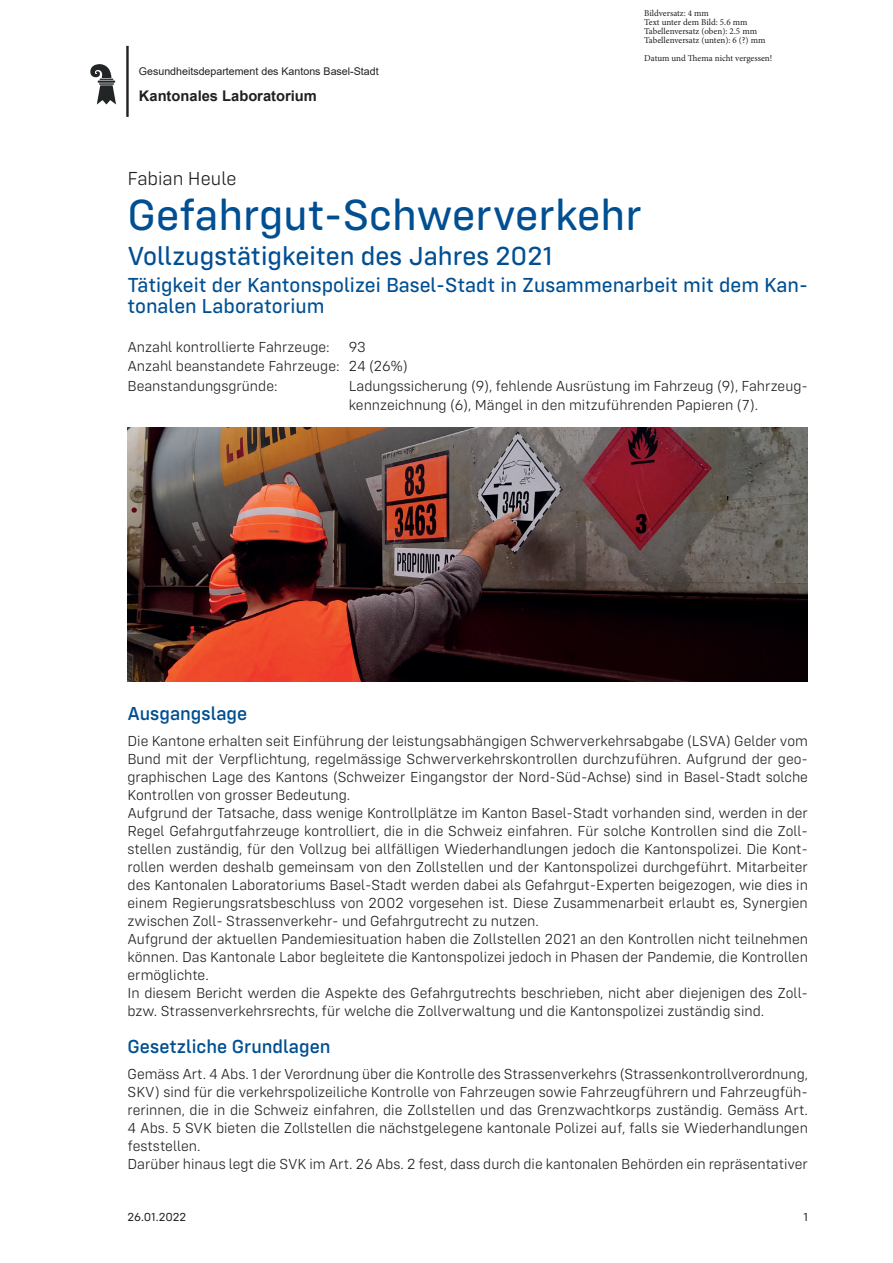
<style>
.page{position:relative;width:893px;height:1263px;background:#fff}
.page>*{position:absolute;margin:0;border:0;box-sizing:border-box;transform-origin:0 0}
.t1{font:45px "Config Rounded Text";color:#004f92}
.t2{font:27px "Config Rounded Text";color:#004f92}
.t3{font:21px/21px "Config Rounded Text";color:#004f92}
.t4{font:500 19.5px "Config Rounded";color:#004f92}
.t5{font:300 19.5px "Config Rounded";color:#231f20}
.t6{font:300 15px/18px "Config Rounded";color:#231f20}
.t7{font:700 14.7px "Arial";color:#231f20}
.t8{font:12px "Config Rounded";color:#231f20}
.t9{font:10.65px "Arial";color:#231f20}
.t10{font:9px/9px "Minion Pro";color:#231f20}
</style>
<div class="page">
<svg style="left:90px;top:64px;width:26px;height:40px"></svg>
<hr style="left:126px;top:46px;width:3px;height:71px;background:#231f20">
<img style="left:128px;top:427px;width:680px;height:254px">
<p class="t9" style="left:139px;top:64px;width:241px">Gesundheitsdepartement des Kantons Basel-Stadt</p>
<p class="t7" style="left:139px;top:86px;width:180px">Kantonales Laboratorium</p>
<p class="t10" style="left:644px;top:9px;width:123px">Bildversatz: 4 mm<br>Text unter dem Bild: 5.6 mm<br>Tabellenversatz (oben): 2.5 mm<br>Tabellenversatz (unten): 6 (?) mm</p>
<p class="t10" style="left:644px;top:54px;width:130px">Datum und Thema nicht vergessen!</p>
<h3 class="t5" style="left:128px;top:167px;width:110px">Fabian Heule</h3>
<h1 class="t1" style="left:128px;top:189px;width:516px">Gefahrgut-Schwerverkehr</h1>
<h2 class="t2" style="left:128px;top:240px;width:427px">Vollzugstätigkeiten des Jahres 2021</h2>
<h3 class="t3" style="left:128px;top:274px;width:682px">Tätigkeit der Kantonspolizei Basel-Stadt in Zusammenarbeit mit dem Kan&shy;tonalen Laboratorium</h3>
<p class="t6" style="left:128px;top:338px;width:204px">Anzahl kontrollierte Fahrzeuge:</p>
<p class="t6" style="left:128px;top:337px;width:282px;line-height:19.5px;text-indent:221px">93<br>Anzahl beanstandete Fahrzeuge: 24 (26%)<br>Beanstandungsgründe:</p>
<p class="t6" style="left:349px;top:376px;width:461px;line-height:19.5px">Ladungssicherung (9), fehlende Ausrüstung im Fahrzeug (9), Fahrzeug&shy;kennzeichnung (6), Mängel in den mitzuführenden Papieren (7).</p>
<h3 class="t4" style="left:128px;top:702px;width:121px">Ausgangslage</h3>
<p class="t6" style="left:128px;top:732px;width:682px">Die Kantone erhalten seit Einführung der leistungsabhängigen Schwerverkehrsabgabe (LSVA) Gelder vom Bund mit der Verpflichtung, regelmässige Schwerverkehrskontrollen durchzuführen. Aufgrund der geo&shy;graphischen Lage des Kantons (Schweizer Eingangstor der Nord-Süd-Achse) sind in Basel-Stadt solche Kontrollen von grosser Bedeutung.<br>Aufgrund der Tatsache, dass wenige Kontrollplätze im Kanton Basel-Stadt vorhanden sind, werden in der Regel Gefahrgutfahrzeuge kontrolliert, die in die Schweiz einfahren. Für solche Kontrollen sind die Zoll&shy;stellen zuständig, für den Vollzug bei allfälligen Wiederhandlungen jedoch die Kantonspolizei. Die Kont&shy;rollen werden deshalb gemeinsam von den Zollstellen und der Kantonspolizei durchgeführt. Mitarbeiter des Kantonalen Laboratoriums Basel-Stadt werden dabei als Gefahrgut-Experten beigezogen, wie dies in einem Regierungsratsbeschluss von 2002 vorgesehen ist. Diese Zusammenarbeit erlaubt es, Synergien zwischen Zoll- Strassenverkehr- und Gefahrgutrecht zu nutzen.<br>Aufgrund der aktuellen Pandemiesituation haben die Zollstellen 2021 an den Kontrollen nicht teilnehmen können. Das Kantonale Labor begleitete die Kantonspolizei jedoch in Phasen der Pandemie, die Kontrollen ermöglichte.<br>In diesem Bericht werden die Aspekte des Gefahrgutrechts beschrieben, nicht aber diejenigen des Zoll&shy;bzw. Strassenverkehrsrechts, für welche die Zollverwaltung und die Kantonspolizei zuständig sind.</p>
<h3 class="t4" style="left:128px;top:1035px;width:204px">Gesetzliche Grundlagen</h3>
<p class="t6" style="left:128px;top:1065px;width:682px">Gemäss Art. 4 Abs. 1 der Verordnung über die Kontrolle des Strassenverkehrs (Strassenkontrollverordnung, SKV) sind für die verkehrspolizeiliche Kontrolle von Fahrzeugen sowie Fahrzeugführern und Fahrzeugfüh&shy;rerinnen, die in die Schweiz einfahren, die Zollstellen und das Grenzwachtkorps zuständig. Gemäss Art.<br>4 Abs. 5 SVK bieten die Zollstellen die nächstgelegene kantonale Polizei auf, falls sie Wiederhandlungen feststellen.<br>Darüber hinaus legt die SVK im Art. 26 Abs. 2 fest, dass durch die kantonalen Behörden ein repräsentativer</p>
<p class="t8" style="left:128px;top:1210px;width:60px">26.01.2022</p>
<p class="t8" style="left:803px;top:1210px;width:6px">1</p>
</div>
